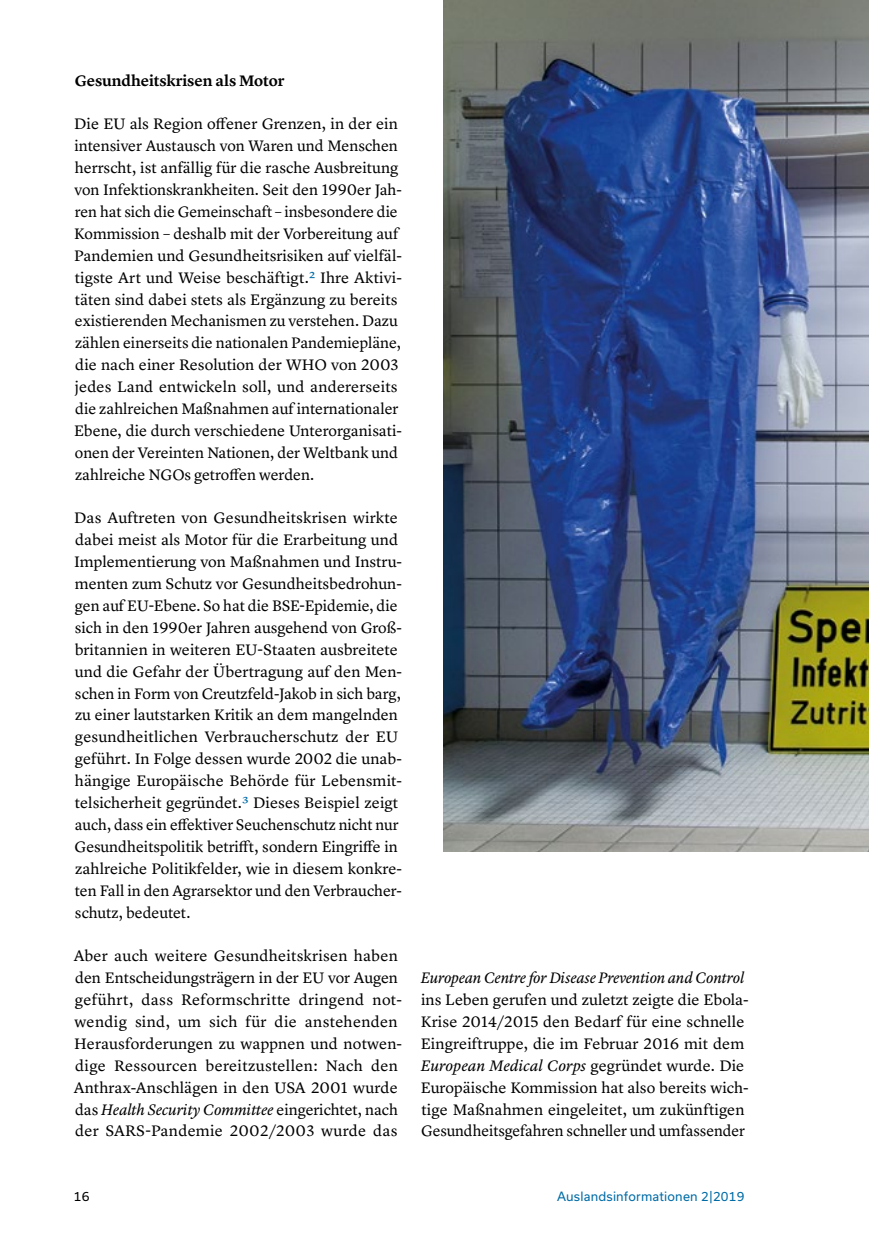
<style>
.page{position:relative;width:869px;height:1246px;background:#fff}
.page>*{position:absolute;margin:0;border:0;box-sizing:border-box;transform-origin:0 0}
.t1{font:15.75px/21.9px "Lyon Text";color:#000}
.t2{font:italic 15.75px "Lyon Text";letter-spacing:-.015em;color:#000}
.t3{font:600 15.75px "Lyon Text";letter-spacing:-.005em;color:#000}
.t4{font:12.25px "Usual";letter-spacing:.015em;color:#006ca6}
.t5{font:12.25px "Usual";color:#000}
.s1{color:#006ca6}
.s2{font-style:italic}
</style>
<div class="page">
<img style="left:443px;top:0;width:425px;height:851px">
<p class="t3" style="left:75px;top:68px;width:211px">Gesundheitskrisen als Motor</p>
<p class="t1" style="left:74px;top:112px;width:329px">Die EU als Region offener Grenzen, in der ein intensiver Austausch von Waren und Menschen herrscht, ist anfällig für die rasche Ausbreitung von Infektionskrankheiten. Seit den 1990er Jah&shy;ren hat sich die Gemeinschaft – insbesondere die Kommission – deshalb mit der Vorbereitung auf Pandemien und Gesundheitsrisiken auf vielfäl&shy;tigste Art und Weise beschäftigt.<span class="s1">2</span> Ihre Aktivi&shy;täten sind dabei stets als Ergänzung zu bereits existierenden Mechanismen zu verstehen. Dazu zählen einerseits die nationalen Pandemiepläne, die nach einer Resolution der WHO von 2003 jedes Land entwickeln soll, und andererseits die zahlreichen Maßnahmen auf internationaler Ebene, die durch verschiedene Unterorganisati&shy;onen der Vereinten Nationen, der Weltbank und zahlreiche NGOs getroffen werden.</p>
<p class="t1" style="left:74px;top:506px;width:329px">Das Auftreten von Gesundheitskrisen wirkte dabei meist als Motor für die Erarbeitung und Implementierung von Maßnahmen und Instru&shy;menten zum Schutz vor Gesundheitsbedrohun&shy;gen auf EU-Ebene. So hat die BSE-Epidemie, die sich in den 1990er Jahren ausgehend von Groß&shy;britannien in weiteren EU-Staaten ausbreitete und die Gefahr der Übertragung auf den Men&shy;schen in Form von Creutzfeld-Jakob in sich barg, zu einer lautstarken Kritik an dem mangelnden gesundheitlichen Verbraucherschutz der EU geführt. In Folge dessen wurde 2002 die unab&shy;hängige Europäische Behörde für Lebensmit&shy;telsicherheit gegründet.<span class="s1">3</span> Dieses Beispiel zeigt auch, dass ein effektiver Seuchenschutz nicht nur Gesundheitspolitik betrifft, sondern Eingriffe in zahlreiche Politikfelder, wie in diesem konkre&shy;ten Fall in den Agrarsektor und den Verbraucher&shy;schutz, bedeutet.</p>
<p class="t1" style="left:74px;top:943px;width:330px">Aber auch weitere Gesundheitskrisen haben den Entscheidungsträgern in der EU vor Augen geführt, dass Reformschritte dringend not&shy;wendig sind, um sich für die anstehenden Herausforderungen zu wappnen und notwen&shy;dige Ressourcen bereitzustellen: Nach den Anthrax-Anschlägen in den USA 2001 wurde das <span class="s2">Health Security Committee</span> eingerichtet, nach der SARS-Pandemie 2002/2003 wurde das</p>
<p class="t2" style="left:420px;top:965px;width:325px">European Centre for Disease Prevention and Control</p>
<p class="t1" style="left:420px;top:987px;width:329px">ins Leben gerufen und zuletzt zeigte die Ebola-Krise 2014/2015 den Bedarf für eine schnelle Eingreiftruppe, die im Februar 2016 mit dem <span class="s2">European Medical Corps</span> gegründet wurde. Die Europäische Kommission hat also bereits wich&shy;tige Maßnahmen eingeleitet, um zukünftigen Gesundheitsgefahren schneller und umfassender</p>
<p class="t5" style="left:74px;top:1188px;width:17px">16</p>
<p class="t4" style="left:557px;top:1188px;width:189px">Auslandsinformationen 2|2019</p>
</div>
